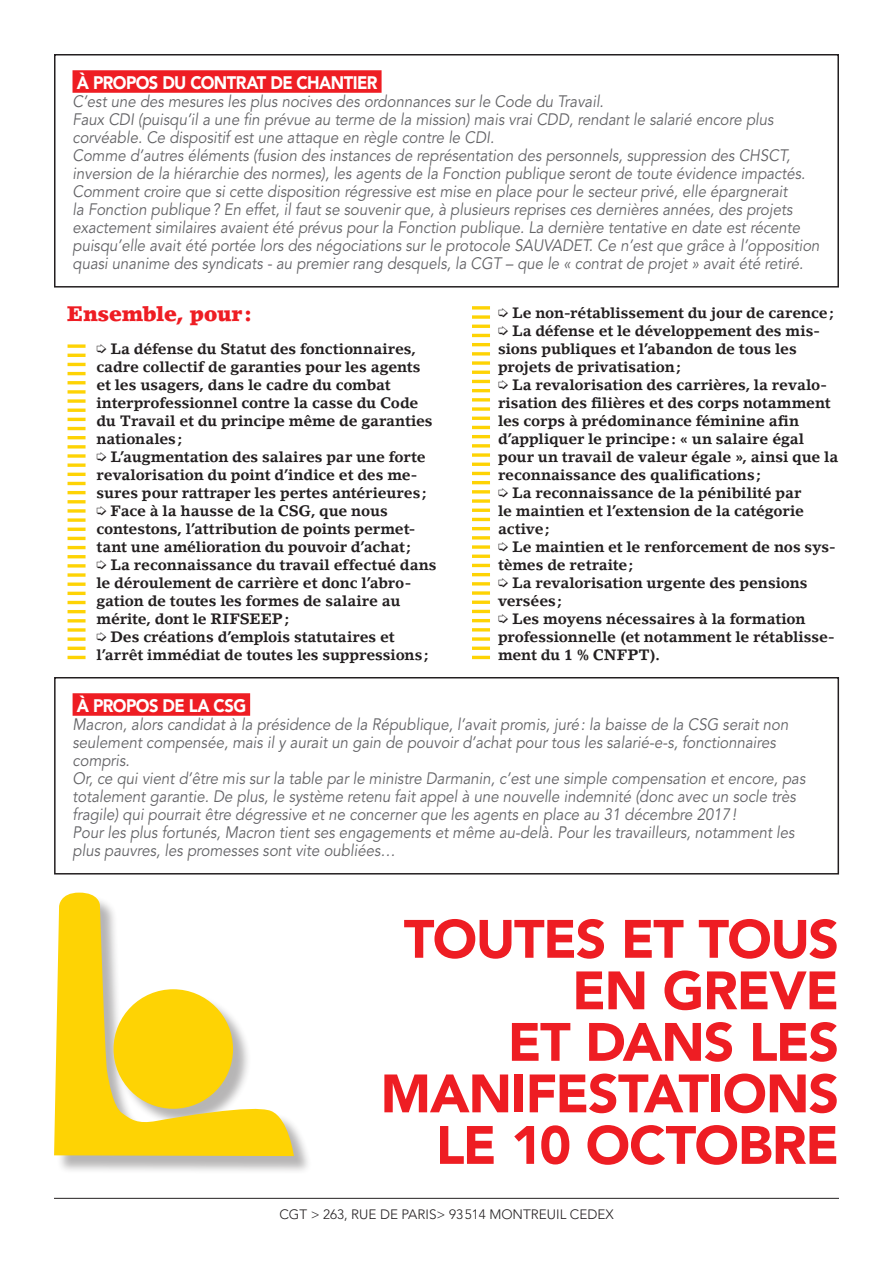
<style>
.page{position:relative;width:893px;height:1263px;background:#fff}
.page>*{position:absolute;margin:0;border:0;box-sizing:border-box;transform-origin:0 0}
.t1{font:900 53.4px/51.4px "Avenir LT Std";letter-spacing:-.025em;color:#ee1d23;text-align:right}
.UGFF-CORPS__PREMIER{font:900 21px "Lino Letter Std";letter-spacing:-.005em;color:#ee1d23}
.UGFF-CORPS__PREMIER-2{font:900 18.15px "Avenir";letter-spacing:-.035em;color:#fff;scale:.91 1}
.t2{font:italic 16.5px/18px "Avenir LT Std";color:#636366;scale:.91 1}
.UGFF-CORPS__PREMIER-3{font:700 15px/18px "Lino Letter Std";letter-spacing:-.01em;color:#231f20}
.t3{font:300 13.5px "Avenir LT Std";color:#231f20}
</style>
<div class="page">
<hr style="left:54px;top:1198px;width:785px;height:1px;background:#231f20">
<div style="left:73px;top:70px;width:309px;height:23px;background:#ee1d23"></div>
<div style="left:54px;top:54px;width:785px;height:234px;border:2px solid #231f20"></div>
<div style="left:73px;top:693px;width:177px;height:23px;background:#ee1d23"></div>
<div style="left:54px;top:677px;width:785px;height:197px;border:2px solid #231f20"></div>
<svg style="left:68px;top:344px;width:18px;height:4px"></svg>
<hr style="left:68px;top:354px;width:18px;height:3px;background:#fed304">
<hr style="left:68px;top:363px;width:18px;height:3px;background:#fed304">
<hr style="left:68px;top:372px;width:18px;height:3px;background:#fed304">
<hr style="left:68px;top:381px;width:18px;height:3px;background:#fed304">
<svg style="left:68px;top:390px;width:18px;height:4px"></svg>
<svg style="left:68px;top:399px;width:18px;height:4px"></svg>
<svg style="left:68px;top:408px;width:18px;height:4px"></svg>
<hr style="left:68px;top:418px;width:18px;height:3px;background:#fed304">
<hr style="left:68px;top:427px;width:18px;height:3px;background:#fed304">
<hr style="left:68px;top:436px;width:18px;height:3px;background:#fed304">
<hr style="left:68px;top:445px;width:18px;height:3px;background:#fed304">
<svg style="left:68px;top:454px;width:18px;height:4px"></svg>
<svg style="left:68px;top:463px;width:18px;height:4px"></svg>
<hr style="left:68px;top:473px;width:18px;height:3px;background:#fed304">
<hr style="left:68px;top:482px;width:18px;height:3px;background:#fed304">
<hr style="left:68px;top:491px;width:18px;height:3px;background:#fed304">
<hr style="left:68px;top:500px;width:18px;height:3px;background:#fed304">
<svg style="left:68px;top:509px;width:18px;height:4px"></svg>
<svg style="left:68px;top:518px;width:18px;height:4px"></svg>
<hr style="left:68px;top:528px;width:18px;height:3px;background:#fed304">
<hr style="left:68px;top:537px;width:18px;height:3px;background:#fed304">
<hr style="left:68px;top:546px;width:18px;height:3px;background:#fed304">
<hr style="left:68px;top:555px;width:18px;height:3px;background:#fed304">
<svg style="left:68px;top:564px;width:18px;height:4px"></svg>
<svg style="left:68px;top:573px;width:18px;height:4px"></svg>
<svg style="left:68px;top:582px;width:18px;height:4px"></svg>
<hr style="left:68px;top:592px;width:18px;height:3px;background:#fed304">
<hr style="left:68px;top:601px;width:18px;height:3px;background:#fed304">
<hr style="left:68px;top:610px;width:18px;height:3px;background:#fed304">
<hr style="left:68px;top:619px;width:18px;height:3px;background:#fed304">
<svg style="left:68px;top:628px;width:18px;height:4px"></svg>
<svg style="left:68px;top:637px;width:18px;height:4px"></svg>
<hr style="left:68px;top:647px;width:18px;height:3px;background:#fed304">
<hr style="left:68px;top:656px;width:18px;height:3px;background:#fed304">
<svg style="left:472px;top:306px;width:18px;height:4px"></svg>
<svg style="left:472px;top:315px;width:18px;height:4px"></svg>
<hr style="left:472px;top:325px;width:18px;height:3px;background:#fed304">
<hr style="left:472px;top:334px;width:18px;height:3px;background:#fed304">
<hr style="left:472px;top:343px;width:18px;height:3px;background:#fed304">
<svg style="left:472px;top:352px;width:18px;height:4px"></svg>
<svg style="left:472px;top:361px;width:18px;height:4px"></svg>
<hr style="left:472px;top:371px;width:18px;height:3px;background:#fed304">
<hr style="left:472px;top:380px;width:18px;height:3px;background:#fed304">
<hr style="left:472px;top:389px;width:18px;height:3px;background:#fed304">
<hr style="left:472px;top:398px;width:18px;height:3px;background:#fed304">
<svg style="left:472px;top:407px;width:18px;height:4px"></svg>
<hr style="left:472px;top:417px;width:18px;height:3px;background:#fed304">
<hr style="left:472px;top:426px;width:18px;height:3px;background:#fed304">
<hr style="left:472px;top:435px;width:18px;height:3px;background:#fed304">
<hr style="left:472px;top:444px;width:18px;height:3px;background:#fed304">
<svg style="left:472px;top:453px;width:18px;height:4px"></svg>
<hr style="left:472px;top:463px;width:18px;height:3px;background:#fed304">
<hr style="left:472px;top:472px;width:18px;height:3px;background:#fed304">
<hr style="left:472px;top:481px;width:18px;height:3px;background:#fed304">
<hr style="left:472px;top:490px;width:18px;height:3px;background:#fed304">
<svg style="left:472px;top:499px;width:18px;height:4px"></svg>
<hr style="left:472px;top:509px;width:18px;height:3px;background:#fed304">
<hr style="left:472px;top:518px;width:18px;height:3px;background:#fed304">
<hr style="left:472px;top:527px;width:18px;height:3px;background:#fed304">
<hr style="left:472px;top:536px;width:18px;height:3px;background:#fed304">
<svg style="left:472px;top:545px;width:18px;height:4px"></svg>
<hr style="left:472px;top:555px;width:18px;height:3px;background:#fed304">
<hr style="left:472px;top:564px;width:18px;height:3px;background:#fed304">
<hr style="left:472px;top:573px;width:18px;height:3px;background:#fed304">
<hr style="left:472px;top:582px;width:18px;height:3px;background:#fed304">
<svg style="left:472px;top:591px;width:18px;height:4px"></svg>
<svg style="left:472px;top:600px;width:18px;height:4px"></svg>
<hr style="left:472px;top:610px;width:18px;height:3px;background:#fed304">
<hr style="left:472px;top:619px;width:18px;height:3px;background:#fed304">
<hr style="left:472px;top:628px;width:18px;height:3px;background:#fed304">
<svg style="left:472px;top:637px;width:18px;height:4px"></svg>
<svg style="left:472px;top:646px;width:18px;height:4px"></svg>
<hr style="left:472px;top:656px;width:18px;height:3px;background:#fed304">
<div style="left:56px;top:895px;width:256px;height:279px;background:#231f20;opacity:.33"></div>
<svg style="left:54px;top:892px;width:240px;height:264px"></svg>
<div style="left:114px;top:989px;width:119px;height:120px;background:#fed304;border-radius:50%"></div>
<p class="UGFF-CORPS__PREMIER-2" style="left:77px;top:67px;width:332px">À PROPOS DU CONTRAT DE CHANTIER</p>
<p class="t2" style="left:73px;top:93px;width:585px">C’est une des mesures les plus nocives des ordonnances sur le Code du Travail.</p>
<p class="t2" style="left:73px;top:111px;width:772px">Faux CDI (puisqu’il a une fin prévue au terme de la mission) mais vrai CDD, rendant le salarié encore plus corvéable. Ce dispositif est une attaque en règle contre le CDI.</p>
<p class="t2" style="left:73px;top:147px;width:807px">Comme d’autres éléments (fusion des instances de représentation des personnels, suppression des CHSCT, inversion de la hiérarchie des normes), les agents de la Fonction publique seront de toute évidence impactés.</p>
<p class="t2" style="left:73px;top:183px;width:822px">Comment croire que si cette disposition régressive est mise en place pour le secteur privé, elle épargnerait<br>la Fonction publique? En effet, il faut se souvenir que, à plusieurs reprises ces dernières années, des projets exactement similaires avaient été prévus pour la Fonction publique. La dernière tentative en date est récente puisqu’elle avait été portée lors des négociations sur le protocole SAUVADET. Ce n’est que grâce à l’opposition quasi unanime des syndicats - au premier rang desquels, la CGT – que le « contrat de projet » avait été retiré.</p>
<p class="UGFF-CORPS__PREMIER" style="left:67px;top:301px;width:186px">Ensemble, pour :</p>
<p class="UGFF-CORPS__PREMIER-3" style="left:97px;top:340px;width:338px">➭ La défense du Statut des fonctionnaires, cadre collectif de garanties pour les agents et les usagers, dans le cadre du combat interprofessionnel contre la casse du Code du Travail et du principe même de garanties nationales;</p>
<p class="UGFF-CORPS__PREMIER-3" style="left:97px;top:448px;width:331px">➭ L’augmentation des salaires par une forte revalorisation du point d’indice et des me&shy;sures pour rattraper les pertes antérieures;</p>
<p class="UGFF-CORPS__PREMIER-3" style="left:97px;top:502px;width:321px">➭ Face à la hausse de la CSG, que nous contestons, l’attribution de points permet&shy;tant une amélioration du pouvoir d’achat;</p>
<p class="UGFF-CORPS__PREMIER-3" style="left:97px;top:556px;width:342px">➭ La reconnaissance du travail effectué dans le déroulement de carrière et donc l’abro&shy;gation de toutes les formes de salaire au mérite, dont le RIFSEEP;</p>
<p class="UGFF-CORPS__PREMIER-3" style="left:97px;top:628px;width:334px">➭ Des créations d’emplois statutaires et l’arrêt immédiat de toutes les suppressions;</p>
<p class="UGFF-CORPS__PREMIER-3" style="left:498px;top:303px;width:337px">➭ Le non-rétablissement du jour de carence;</p>
<p class="UGFF-CORPS__PREMIER-3" style="left:498px;top:321px;width:324px">➭ La défense et le développement des mis&shy;sions publiques et l’abandon de tous les projets de privatisation;</p>
<p class="UGFF-CORPS__PREMIER-3" style="left:498px;top:375px;width:342px">➭ La revalorisation des carrières, la revalo&shy;risation des filières et des corps notamment les corps à prédominance féminine afin d’appliquer le principe: « un salaire égal pour un travail de valeur égale », ainsi que la reconnaissance des qualifications;</p>
<p class="UGFF-CORPS__PREMIER-3" style="left:498px;top:483px;width:307px">➭ La reconnaissance de la pénibilité par le maintien et l’extension de la catégorie active;</p>
<p class="UGFF-CORPS__PREMIER-3" style="left:498px;top:537px;width:340px">➭ Le maintien et le renforcement de nos sys&shy;tèmes de retraite;</p>
<p class="UGFF-CORPS__PREMIER-3" style="left:498px;top:573px;width:311px">➭ La revalorisation urgente des pensions versées;</p>
<p class="UGFF-CORPS__PREMIER-3" style="left:498px;top:609px;width:338px">➭ Les moyens nécessaires à la formation professionnelle (et notamment le rétablisse&shy;ment du 1 % CNFPT).</p>
<p class="UGFF-CORPS__PREMIER-2" style="left:77px;top:690px;width:188px">À PROPOS DE LA CSG</p>
<p class="t2" style="left:73px;top:716px;width:788px">Macron, alors candidat à la présidence de la République, l’avait promis, juré: la baisse de la CSG serait non seulement compensée, mais il y aurait un gain de pouvoir d’achat pour tous les salarié-e-s, fonctionnaires compris.</p>
<p class="t2" style="left:73px;top:770px;width:807px">Or, ce qui vient d’être mis sur la table par le ministre Darmanin, c’est une simple compensation et encore, pas totalement garantie. De plus, le système retenu fait appel à une nouvelle indemnité (donc avec un socle très fragile) qui pourrait être dégressive et ne concerner que les agents en place au 31 décembre 2017!</p>
<p class="t2" style="left:73px;top:824px;width:795px">Pour les plus fortunés, Macron tient ses engagements et même au-delà. Pour les travailleurs, notamment les plus pauvres, les promesses sont vite oubliées…</p>
<p class="t1" style="left:404px;top:913px;width:437px">TOUTES ET TOUS</p>
<p class="t1" style="left:572px;top:965px;width:268px">EN GREVE</p>
<p class="t1" style="left:381px;top:1016px;width:460px">ET DANS LES<br>MANIFESTATIONS</p>
<p class="t1" style="left:436px;top:1119px;width:405px">LE 10 OCTOBRE</p>
<p class="t3" style="left:279px;top:1206px;width:336px">CGT &gt; 263, RUE DE PARIS&gt; 93514 MONTREUIL CEDEX</p>
</div>
